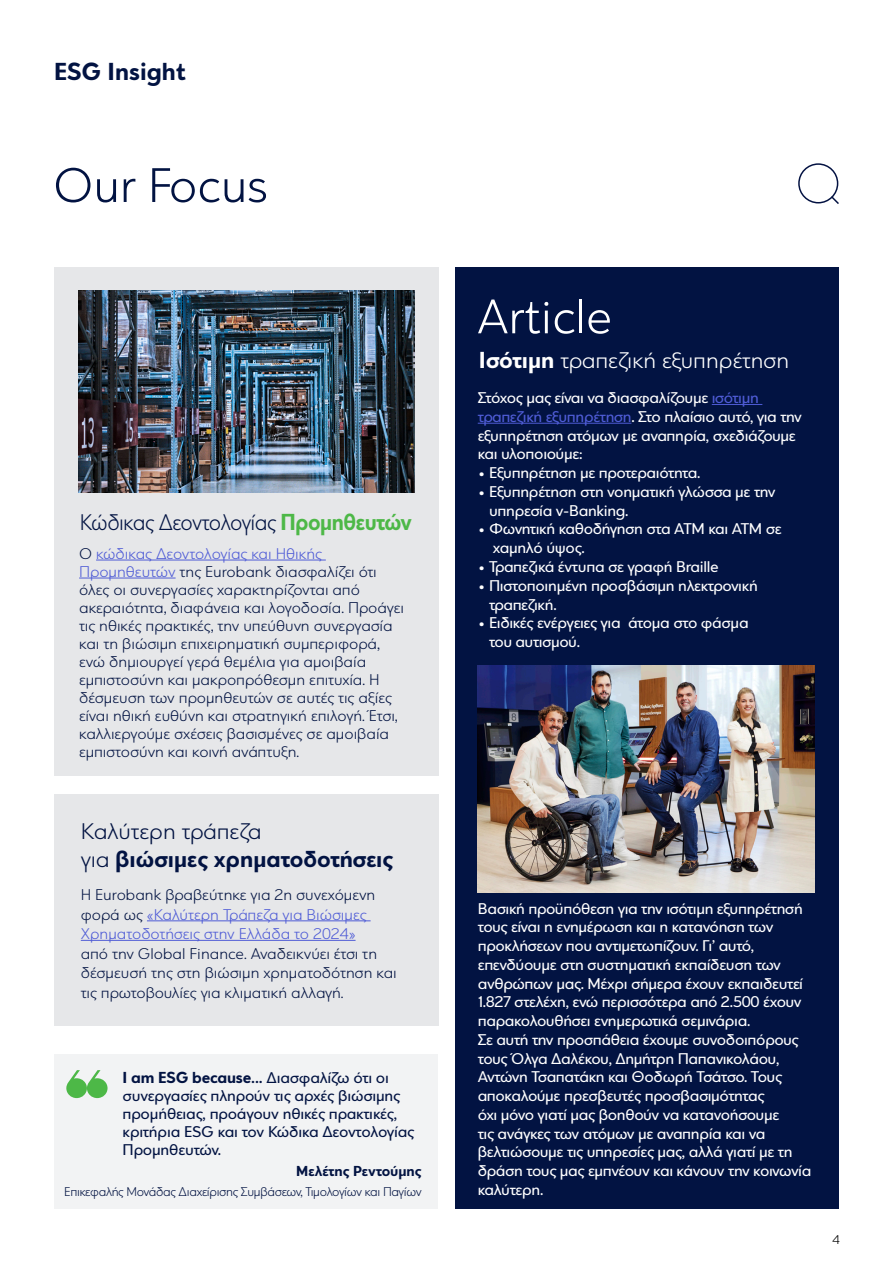
<style>
.page{position:relative;width:893px;height:1263px;background:#fff}
.page>*{position:absolute;margin:0;border:0;box-sizing:border-box;transform-origin:0 0}
.t1{font:300 51px "Eurobank Sans";color:#021342}
.t2{font:300 51px "Eurobank Sans";color:#fff}
.t3{font:700 25.5px "Eurobank Sans";color:#021342}
.t4{font:300 24px "Eurobank Sans";letter-spacing:-.02em;color:#021342;scale:.92 1}
.t5{font:300 24px "Eurobank Sans";color:#fff}
.t6{font:700 24px "Eurobank Sans";color:#021342}
.t7{font:300 24px "Eurobank Sans";letter-spacing:-.02em;color:#021342}
.t8{font:16.5px/18.8px "Eurobank Sans";letter-spacing:-.02em;color:#fff}
.t9{font:300 16.5px/18px "Eurobank Sans";color:#021342}
.t10{font:16.5px/18px "Eurobank Sans";letter-spacing:-.01em;color:#021342}
.t11{font:700 15px "Eurobank Sans";color:#021342}
.t12{font:300 13.5px "Eurobank Sans";letter-spacing:-.02em;color:#021342}
.t13{font:300 13.5px "Eurobank Sans";color:#000}
.s1{font-weight:700;color:#4db847}
.s2{color:#4f5cd6}
.s3{font-weight:300}
.s4{font-weight:700}
</style>
<div class="page">
<svg style="left:798px;top:163px;width:41px;height:41px"></svg>
<div style="left:455px;top:268px;width:384px;height:941px;background:#021342"></div>
<div style="left:54px;top:268px;width:384px;height:508px;background:#e6e7e9"></div>
<div style="left:54px;top:794px;width:384px;height:232px;background:#e6e7e9"></div>
<hr style="left:96px;top:560px;width:230px;height:1px;background:#4f5cd6">
<hr style="left:79px;top:578px;width:97px;height:1px;background:#4f5cd6">
<img style="left:78px;top:290px;width:336px;height:202px">
<hr style="left:147px;top:920px;width:224px;height:1px;background:#4f5cd6">
<hr style="left:81px;top:940px;width:275px;height:1px;background:#4f5cd6">
<hr style="left:712px;top:404px;width:50px;height:1px;background:#4f5cd6">
<hr style="left:478px;top:423px;width:153px;height:1px;background:#4f5cd6">
<img style="left:478px;top:666px;width:336px;height:227px">
<div style="left:54px;top:1054px;width:384px;height:155px;background:#f2f3f4"></div>
<svg style="left:66px;top:1070px;width:42px;height:28px"></svg>
<p class="t3" style="left:54px;top:57px;width:133px">ESG Insight</p>
<p class="t1" style="left:53px;top:156px;width:216px">Our Focus</p>
<p class="t4" style="left:80px;top:509px;width:363px">Κώδικας Δεοντολογίας <span class="s1">Προμηθευτών</span></p>
<p class="t9" style="left:79px;top:544px;width:326px">Ο <span class="s2">κώδικας Δεοντολογίας και Ηθικής Προμηθευτών</span> της Eurobank διασφαλίζει ότι όλες οι συνεργασίες χαρακτηρίζονται από ακεραιότητα, διαφάνεια και λογοδοσία. Προάγει τις ηθικές πρακτικές, την υπεύθυνη συνεργασία και τη βιώσιμη επιχειρηματική συμπεριφορά, ενώ δημιουργεί γερά θεμέλια για αμοιβαία εμπιστοσύνη και μακροπρόθεσμη επιτυχία. Η δέσμευση των προμηθευτών σε αυτές τις αξίες είναι ηθική ευθύνη και στρατηγική επιλογή. Έτσι, καλλιεργούμε σχέσεις βασισμένες σε αμοιβαία εμπιστοσύνη και κοινή ανάπτυξη.</p>
<p class="t7" style="left:81px;top:818px;width:183px">Καλύτερη τράπεζα</p>
<p class="t6" style="left:81px;top:845px;width:314px"><span class="s3">για</span> βιώσιμες χρηματοδοτήσεις</p>
<p class="t9" style="left:81px;top:885px;width:318px;line-height:19.5px">Η Eurobank βραβεύτηκε για 2η συνεχόμενη φορά ως <span class="s2">«Καλύτερη Τράπεζα για Βιώσιμες Χρηματοδοτήσεις στην Ελλάδα το 2024»<br></span>από την Global Finance. Αναδεικνύει έτσι τη δέσμευσή της στη βιώσιμη χρηματοδότηση και τις πρωτοβουλίες για κλιματική αλλαγή.</p>
<p class="t10" style="left:123px;top:1068px;width:293px"><span class="s4">I am ESG because...</span> Διασφαλίζω ότι οι συνεργασίες πληρούν τις αρχές βιώσιμης προμήθειας, προάγουν ηθικές πρακτικές, κριτήρια ESG και τον Κώδικα Δεοντολογίας Προμηθευτών.</p>
<p class="t11" style="left:296px;top:1162px;width:127px">Μελέτης Ρεντούμης</p>
<p class="t12" style="left:64px;top:1183px;width:359px">Επικεφαλής Μονάδας Διαχείρισης Συμβάσεων, Τιμολογίων και Παγίων</p>
<p class="t2" style="left:477px;top:288px;width:137px">Article</p>
<p class="t5" style="left:479px;top:346px;width:312px"><span class="s4">Ισότιμη</span> τραπεζική εξυπηρέτηση</p>
<p class="t8" style="left:478px;top:389px;width:326px">Στόχος μας είναι να διασφαλίζουμε <span class="s2">ισότιμη τραπεζική εξυπηρέτηση</span>. Στο πλαίσιο αυτό, για την εξυπηρέτηση ατόμων με αναπηρία, σχεδιάζουμε και υλοποιούμε:</p>
<p class="t8" style="left:478px;top:464px;width:224px">• Εξυπηρέτηση με προτεραιότητα.</p>
<p class="t8" style="left:489px;top:482px;width:288px;text-indent:-11px">• Εξυπηρέτηση στη νοηματική γλώσσα με την υπηρεσία v-Banking.</p>
<p class="t8" style="left:493px;top:520px;width:290px;text-indent:-15px">• Φωνητική καθοδήγηση στα ΑΤΜ και ΑΤΜ σε χαμηλό ύψος.</p>
<p class="t8" style="left:478px;top:557px;width:242px">• Τραπεζικά έντυπα σε γραφή Braille</p>
<p class="t8" style="left:489px;top:576px;width:270px;text-indent:-11px">• Πιστοποιημένη προσβάσιμη ηλεκτρονική τραπεζική.</p>
<p class="t8" style="left:489px;top:614px;width:261px;text-indent:-11px">• Ειδικές ενέργειες για άτομα στο φάσμα του αυτισμού.</p>
<p class="t8" style="left:478px;top:899px;width:327px">Βασική προϋπόθεση για την ισότιμη εξυπηρέτησή τους είναι η ενημέρωση και η κατανόηση των προκλήσεων που αντιμετωπίζουν. Γι’ αυτό, επενδύουμε στη συστηματική εκπαίδευση των ανθρώπων μας. Μέχρι σήμερα έχουν εκπαιδευτεί 1.827 στελέχη, ενώ περισσότερα από 2.500 έχουν παρακολουθήσει ενημερωτικά σεμινάρια.</p>
<p class="t8" style="left:478px;top:1030px;width:335px">Σε αυτή την προσπάθεια έχουμε συνοδοιπόρους τους Όλγα Δαλέκου, Δημήτρη Παπανικολάου, Αντώνη Τσαπατάκη και Θοδωρή Τσάτσο. Τους αποκαλούμε πρεσβευτές προσβασιμότητας<br>όχι μόνο γιατί μας βοηθούν να κατανοήσουμε<br>τις ανάγκες των ατόμων με αναπηρία και να βελτιώσουμε τις υπηρεσίες μας, αλλά γιατί με τη δράση τους μας εμπνέουν και κάνουν την κοινωνία καλύτερη.</p>
<p class="t13" style="left:832px;top:1232px;width:9px">4</p>
</div>
